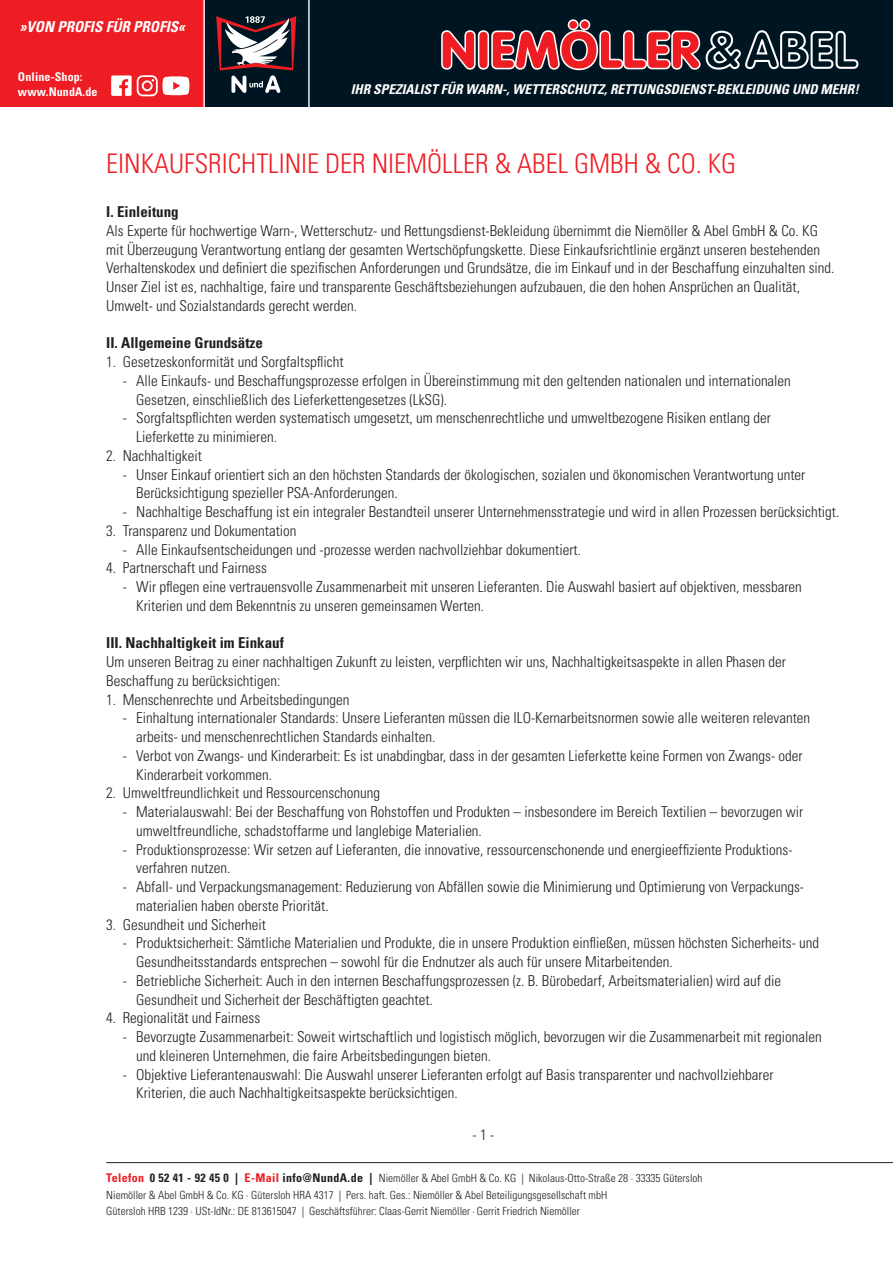
<style>
.page{position:relative;width:893px;height:1263px;background:#fff}
.page>*{position:absolute;margin:0;border:0;box-sizing:border-box;transform-origin:0 0}
.t1{font:300 condensed 27px "Univers LT Std";color:#ee1d23}
.t2{font:300 condensed 15px/18.8px "Univers LT Std";color:#231f20}
.t3{font:700 condensed 15px "Univers LT Std";color:#231f20}
.t4{font:italic 700 condensed 15px "Univers LT Std";color:#fff}
.t5{font:italic 700 condensed 13.5px "Univers LT Std";color:#fff}
.t6{font:700 condensed 12px/14.4px "Univers LT Std";letter-spacing:.01em;color:#fff}
.t7{font:300 condensed 11.25px/16.5px "Univers LT Std";color:#231f20}
.s1{font-weight:700;font-size:12px;color:#ee1d23}
.s2{font-weight:700;font-size:12px}
</style>
<div class="page">
<div style="left:204px;top:0;width:689px;height:106px;background:#001522"></div>
<div style="left:0;top:0;width:204px;height:106px;background:#ee1d23"></div>
<div style="left:478px;top:30px;width:11px;height:40px;border:3px solid #fff;border-radius:4px"></div>
<svg style="left:441px;top:30px;width:35px;height:40px"></svg>
<div style="left:479px;top:32px;width:8px;height:36px;background:#ee1d23;border-radius:4px"></div>
<svg style="left:491px;top:19px;width:368px;height:52px"></svg>
<svg style="left:216px;top:16px;width:80px;height:77px"></svg>
<svg style="left:111px;top:75px;width:78px;height:21px"></svg>
<hr style="left:308px;top:0;width:2px;height:108px;background:#fff">
<hr style="left:203px;top:0;width:2px;height:108px;background:#fff">
<hr style="left:106px;top:1162px;width:787px;height:1px;background:#231f20">
<p class="t4" style="left:20px;top:18px;width:167px">»VON PROFIS FÜR PROFIS«</p>
<p class="t6" style="left:18px;top:70px;width:81px">Online-Shop: www.NundA.de</p>
<p class="t5" style="left:351px;top:81px;width:510px">IHR SPEZIALIST FÜR WARN-, WETTERSCHUTZ, RETTUNGSDIENST-BEKLEIDUNG UND MEHR!</p>
<h1 class="t1" style="left:106px;top:148px;width:25px">Einkaufsrichtlinie</h1>
<h1 class="t1" style="left:325px;top:148px;width:14px">der</h1>
<h1 class="t1" style="left:372px;top:148px;width:83px">Niemöller</h1>
<h1 class="t1" style="left:495px;top:148px;width:243px">&amp; Abel GmbH &amp; Co. KG</h1>
<p class="t3" style="left:106px;top:203px;width:74px">I. Einleitung</p>
<p class="t2" style="left:106px;top:221px;width:730px">Als Experte für hochwertige Warn-, Wetterschutz- und Rettungsdienst-Bekleidung übernimmt die Niemöller &amp; Abel GmbH &amp; Co. KG mit Überzeugung Verantwortung entlang der gesamten Wertschöpfungskette. Diese Einkaufsrichtlinie ergänzt unseren bestehenden Verhaltenskodex und definiert die spezifischen Anforderungen und Grundsätze, die im Einkauf und in der Beschaffung einzuhalten sind.<br>Unser Ziel ist es, nachhaltige, faire und transparente Geschäftsbeziehungen aufzubauen, die den hohen Ansprüchen an Qualität, Umwelt- und Sozialstandards gerecht werden.</p>
<p class="t3" style="left:106px;top:334px;width:158px">II. Allgemeine Grundsätze</p>
<p class="t2" style="left:106px;top:352px;width:239px">1. Gesetzeskonformität und Sorgfaltspflicht</p>
<p class="t2" style="left:136px;top:371px;width:656px;text-indent:-14px">- Alle Einkaufs- und Beschaffungsprozesse erfolgen in Übereinstimmung mit den geltenden nationalen und internationalen<br>Gesetzen, einschließlich des Lieferkettengesetzes (LkSG).</p>
<p class="t2" style="left:136px;top:409px;width:636px;text-indent:-14px">- Sorgfaltspflichten werden systematisch umgesetzt, um menschenrechtliche und umweltbezogene Risiken entlang der<br>Lieferkette zu minimieren.</p>
<p class="t2" style="left:106px;top:446px;width:97px">2. Nachhaltigkeit</p>
<p class="t2" style="left:136px;top:465px;width:671px;text-indent:-14px">- Unser Einkauf orientiert sich an den höchsten Standards der ökologischen, sozialen und ökonomischen Verantwortung unter<br>Berücksichtigung spezieller PSA-Anforderungen.</p>
<p class="t2" style="left:123px;top:502px;width:718px">- Nachhaltige Beschaffung ist ein integraler Bestandteil unserer Unternehmensstrategie und wird in allen Prozessen berücksichtigt.</p>
<p class="t2" style="left:106px;top:521px;width:192px">3. Transparenz und Dokumentation</p>
<p class="t2" style="left:123px;top:540px;width:460px">- Alle Einkaufsentscheidungen und -prozesse werden nachvollziehbar dokumentiert.</p>
<p class="t2" style="left:106px;top:559px;width:162px">4. Partnerschaft und Fairness</p>
<p class="t2" style="left:136px;top:577px;width:667px;text-indent:-14px">- Wir pflegen eine vertrauensvolle Zusammenarbeit mit unseren Lieferanten. Die Auswahl basiert auf objektiven, messbaren<br>Kriterien und dem Bekenntnis zu unseren gemeinsamen Werten.</p>
<p class="t3" style="left:106px;top:634px;width:179px">III. Nachhaltigkeit im Einkauf</p>
<p class="t2" style="left:106px;top:652px;width:681px">Um unseren Beitrag zu einer nachhaltigen Zukunft zu leisten, verpflichten wir uns, Nachhaltigkeitsaspekte in allen Phasen der<br>Beschaffung zu berücksichtigen:</p>
<p class="t2" style="left:106px;top:690px;width:245px">1. Menschenrechte und Arbeitsbedingungen</p>
<p class="t2" style="left:136px;top:709px;width:675px;text-indent:-14px">- Einhaltung internationaler Standards: Unsere Lieferanten müssen die ILO-Kernarbeitsnormen sowie alle weiteren relevanten arbeits- und menschenrechtlichen Standards einhalten.</p>
<p class="t2" style="left:136px;top:746px;width:668px;text-indent:-14px">- Verbot von Zwangs- und Kinderarbeit: Es ist unabdingbar, dass in der gesamten Lieferkette keine Formen von Zwangs- oder<br>Kinderarbeit vorkommen.</p>
<p class="t2" style="left:106px;top:784px;width:275px">2. Umweltfreundlichkeit und Ressourcenschonung</p>
<p class="t2" style="left:136px;top:802px;width:668px;text-indent:-14px">- Materialauswahl: Bei der Beschaffung von Rohstoffen und Produkten – insbesondere im Bereich Textilien – bevorzugen wir umweltfreundliche, schadstoffarme und langlebige Materialien.</p>
<p class="t2" style="left:136px;top:840px;width:658px;text-indent:-14px">- Produktionsprozesse: Wir setzen auf Lieferanten, die innovative, ressourcenschonende und energieeffiziente Produktions&shy;verfahren nutzen.</p>
<p class="t2" style="left:136px;top:877px;width:669px;text-indent:-14px">- Abfall- und Verpackungsmanagement: Reduzierung von Abfällen sowie die Minimierung und Optimierung von Verpackungs&shy;materialien haben oberste Priorität.</p>
<p class="t2" style="left:106px;top:915px;width:161px">3. Gesundheit und Sicherheit</p>
<p class="t2" style="left:136px;top:934px;width:684px;text-indent:-14px">- Produktsicherheit: Sämtliche Materialien und Produkte, die in unsere Produktion einfließen, müssen höchsten Sicherheits- und<br>Gesundheitsstandards entsprechen – sowohl für die Endnutzer als auch für unsere Mitarbeitenden.</p>
<p class="t2" style="left:136px;top:971px;width:646px;text-indent:-14px">- Betriebliche Sicherheit: Auch in den internen Beschaffungsprozessen (z. B. Bürobedarf, Arbeitsmaterialien) wird auf die<br>Gesundheit und Sicherheit der Beschäftigten geachtet.</p>
<p class="t2" style="left:106px;top:1009px;width:155px">4. Regionalität und Fairness</p>
<p class="t2" style="left:136px;top:1027px;width:687px;text-indent:-14px">- Bevorzugte Zusammenarbeit: Soweit wirtschaftlich und logistisch möglich, bevorzugen wir die Zusammenarbeit mit regionalen und kleineren Unternehmen, die faire Arbeitsbedingungen bieten.</p>
<p class="t2" style="left:136px;top:1065px;width:639px;text-indent:-14px">- Objektive Lieferantenauswahl: Die Auswahl unserer Lieferanten erfolgt auf Basis transparenter und nachvollziehbarer<br>Kriterien, die auch Nachhaltigkeitsaspekte berücksichtigen.</p>
<p class="t2" style="left:472px;top:1125px;width:23px">- 1 -</p>
<p class="t7" style="left:106px;top:1170px;width:598px"><span class="s1">Telefon</span> <span class="s2">0 52 41 - 92 45 0 |</span> <span class="s1">E-Mail</span> <span class="s2">info@NundA.de |</span> Niemöller &amp; Abel GmbH &amp; Co. KG | Nikolaus-Otto-Straße 28 · 33335 Gütersloh<br>Niemöller &amp; Abel GmbH &amp; Co. KG · Gütersloh HRA 4317 | Pers. haft. Ges.: Niemöller &amp; Abel Beteiligungsgesellschaft mbH<br>Gütersloh HRB 1239 · USt-IdNr.: DE 813615047 | Geschäftsführer: Claas-Gerrit Niemöller · Gerrit Friedrich Niemöller</p>
</div>
